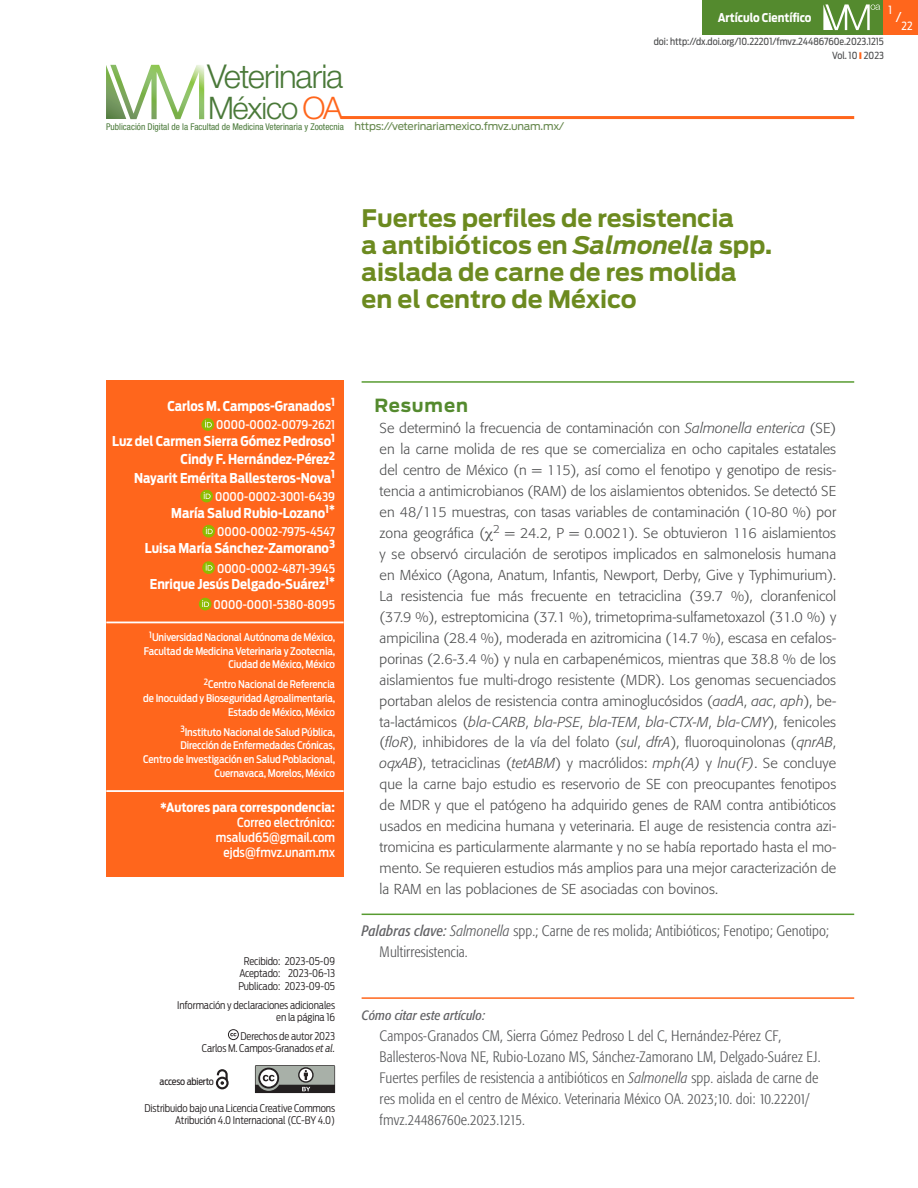
<style>
.page{position:relative;width:918px;height:1188px;background:#fff}
.page>*{position:absolute;margin:0;border:0;box-sizing:border-box;transform-origin:0 0}
.t1{font:300 32.85px "Helvetica Neue LT Std";letter-spacing:-.025em;color:#4a7939}
.t2{font:300 31.05px "Helvetica Neue LT Std";letter-spacing:-.035em;color:#4a7939}
._0_a_título{font:700 24px/27px "Antenna";color:#6c8a1f}
._02_sumario_a_titulo{font:700 18px "Antenna";letter-spacing:.05em;color:#548a2e}
._0_b_keywords{font:300 condensed 15px/21px "Formata";letter-spacing:.005em;color:#57585a}
._02_sumario_b_texto_1{font:300 14.25px/21px "Formata";letter-spacing:.005em;color:#4b4c4d;text-align:justify}
._01_autores_a_nombres{font:700 13.5px "Antenna Cond";color:#fff}
._0_b_keywords-2{font:italic condensed 13.5px "Formata";letter-spacing:.005em;color:#636366}
.t3{font:13.5px "Antenna Cond";color:#fff}
._01_autores_c_correo{font:500 12.75px/15px "Antenna Cond";color:#fff;text-align:right}
._01_autores_c_correo-2{font:700 12.75px "Antenna Cond";color:#fff}
._01_autores_a_nombres-2{font:500 12px "Antenna Cond";color:#fff}
.t4{font:700 12px "Antenna Cond";color:#fff}
.t5{font:11.25px "Antenna Cond";color:#fff}
._01_autores_b_pies{font:500 10.5px/13.6px "Antenna Cond";letter-spacing:-.01em;color:#fff;text-align:right}
._01_autores_b_pies-2{font:300 10.5px/12.5px "Antenna Cond";letter-spacing:-.01em;color:#231f20;text-align:right}
.t6{font:10.5px "Antenna";letter-spacing:-.02em;color:#64864b}
.t7{font:9.75px "Antenna Cond";color:#4b4c4d}
._07_figura_pie{font:9.75px "Antenna Cond";letter-spacing:-.015em;color:#231f20}
.t8{font:condensed 9.3px "Helvetica Neue LT Std";color:#4a7939}
.s1{color:#ff661c}
.s2{font-style:italic}
.s3{font-weight:400;font-style:italic;color:#636366}
</style>
<div class="page">
<hr style="left:341px;top:116px;width:513px;height:3px;background:#ff661c">
<div style="left:702px;top:0;width:185px;height:34px;background:#548a2e"></div>
<svg style="left:823px;top:4px;width:57px;height:26px"></svg>
<svg style="left:106px;top:65px;width:98px;height:54px"></svg>
<div style="left:884px;top:0;width:34px;height:34px;background:#ff661c"></div>
<svg style="left:228px;top:1029px;width:11px;height:11px"></svg>
<svg style="left:216px;top:1069px;width:13px;height:20px"></svg>
<div style="left:144px;top:1066px;width:101px;height:27px;border:1px solid #fff"></div>
<svg style="left:255px;top:1065px;width:80px;height:28px;background:#80827f"></svg>
<hr style="left:362px;top:914px;width:492px;height:1px;background:#589b31">
<hr style="left:362px;top:997px;width:492px;height:2px;background:#ff661c">
<hr style="left:362px;top:381px;width:492px;height:2px;background:#589b31">
<div style="left:106px;top:380px;width:238px;height:497px;background:#ff661c"></div>
<svg style="left:201px;top:418px;width:13px;height:13px"></svg>
<svg style="left:205px;top:420px;width:7px;height:7px"></svg>
<svg style="left:200px;top:490px;width:13px;height:12px"></svg>
<svg style="left:204px;top:492px;width:7px;height:7px"></svg>
<svg style="left:202px;top:525px;width:13px;height:13px"></svg>
<svg style="left:206px;top:527px;width:7px;height:7px"></svg>
<svg style="left:202px;top:561px;width:13px;height:13px"></svg>
<svg style="left:206px;top:564px;width:7px;height:7px"></svg>
<div style="left:199px;top:598px;width:13px;height:12px;background:#8dbb00;border-radius:50%"></div>
<svg style="left:202px;top:600px;width:7px;height:7px"></svg>
<hr style="left:106px;top:622px;width:238px;height:1px;background:#fff">
<hr style="left:106px;top:790px;width:238px;height:2px;background:#fff">
<h1 class="t1" style="left:207px;top:57px;width:138px">Veterinaria</h1>
<h2 class="t2" style="left:208px;top:89px;width:136px">México <span class="s1">OA</span></h2>
<p class="t8" style="left:106px;top:121px;width:239px">Publicación Digital de la Facultad de Medicina Veterinaria y Zootecnia</p>
<p class="t6" style="left:354px;top:120px;width:211px">https://veterinariamexico.fmvz.unam.mx/</p>
<p class="t4" style="left:718px;top:10px;width:95px">Artículo Científico</p>
<p class="t5" style="left:889px;top:3px;width:5px">1</p>
<p class="t3" style="left:896px;top:9px;width:7px">/</p>
<p class="t5" style="left:902px;top:19px;width:13px">22</p>
<p class="t7" style="left:654px;top:36px;width:232px">doi: http://dx.doi.org/10.22201/fmvz.24486760e.2023.1215</p>
<p class="t7" style="left:832px;top:50px;width:53px">Vol. 10 2023</p>
<p class="_0_a_título" style="left:362px;top:205px;width:412px">Fuertes perfiles de resistencia<br>a antibióticos en <span class="s2">Salmonella</span> spp. aislada de carne de res molida en el centro de México</p>
<p class="_01_autores_a_nombres" style="left:167px;top:398px;width:169px">Carlos M. Campos-Granados<sup>1</sup></p>
<p class="_01_autores_a_nombres-2" style="left:216px;top:418px;width:120px">0000-0002-0079-2621</p>
<p class="_01_autores_a_nombres" style="left:112px;top:433px;width:224px">Luz del Carmen Sierra Gómez Pedroso<sup>1</sup></p>
<p class="_01_autores_a_nombres" style="left:181px;top:451px;width:156px">Cindy F. Hernández-Pérez<sup>2</sup></p>
<p class="_01_autores_a_nombres" style="left:134px;top:470px;width:203px">Nayarit Emérita Ballesteros-Nova<sup>1</sup></p>
<p class="_01_autores_a_nombres-2" style="left:215px;top:489px;width:121px">0000-0002-3001-6439</p>
<p class="_01_autores_a_nombres" style="left:171px;top:505px;width:165px">María Salud Rubio-Lozano<sup>1*</sup></p>
<p class="_01_autores_a_nombres-2" style="left:217px;top:525px;width:119px">0000-0002-7975-4547</p>
<p class="_01_autores_a_nombres" style="left:145px;top:540px;width:192px">Luisa María Sánchez-Zamorano<sup>3</sup></p>
<p class="_01_autores_a_nombres-2" style="left:217px;top:561px;width:120px">0000-0002-4871-3945</p>
<p class="_01_autores_a_nombres" style="left:150px;top:576px;width:187px">Enrique Jesús Delgado-Suárez<sup>1*</sup></p>
<p class="_01_autores_a_nombres-2" style="left:214px;top:597px;width:123px">0000-0001-5380-8095</p>
<p class="_01_autores_b_pies" style="left:144px;top:631px;width:193px"><sup>1</sup>Universidad Nacional Autónoma de México,<br>Facultad de Medicina Veterinaria y Zootecnia,<br>Ciudad de México, México</p>
<p class="_01_autores_b_pies" style="left:143px;top:678px;width:193px"><sup>2</sup>Centro Nacional de Referencia<br>de Inocuidad y Bioseguridad Agroalimentaria,<br>Estado de México, México</p>
<p class="_01_autores_b_pies" style="left:143px;top:725px;width:193px"><sup>3</sup>Instituto Nacional de Salud Pública, Dirección de Enfermedades Crónicas,<br>Centro de Investigación en Salud Poblacional, Cuernavaca, Morelos, México</p>
<p class="_01_autores_c_correo-2" style="left:160px;top:800px;width:176px">*Autores para correspondencia:</p>
<p class="_01_autores_c_correo" style="left:216px;top:815px;width:121px">Correo electrónico: msalud65@gmail.com</p>
<p class="_01_autores_c_correo" style="left:224px;top:845px;width:113px">ejds@fmvz.unam.mx</p>
<p class="_01_autores_b_pies-2" style="left:244px;top:955px;width:93px">Recibido: 2023-05-09</p>
<p class="_01_autores_b_pies-2" style="left:239px;top:967px;width:97px">Aceptado: 2023-06-13</p>
<p class="_01_autores_b_pies-2" style="left:238px;top:980px;width:98px">Publicado: 2023-09-05</p>
<p class="_01_autores_b_pies-2" style="left:177px;top:999px;width:159px">Información y declaraciones adicionales en la página 16</p>
<p class="_01_autores_b_pies-2" style="left:202px;top:1030px;width:135px">Derechos de autor 2023<br>Carlos M. Campos-Granados <span class="s2">et al.</span></p>
<p class="_07_figura_pie" style="left:160px;top:1076px;width:56px">acceso abierto</p>
<p class="_01_autores_b_pies-2" style="left:145px;top:1102px;width:192px">Distribuido bajo una Licencia Creative Commons<br>Atribución 4.0 Internacional (CC-BY 4.0)</p>
<p class="_02_sumario_a_titulo" style="left:374px;top:395px;width:95px">Resumen</p>
<p class="_02_sumario_b_texto_1" style="left:380px;top:418px;width:458px">Se determinó la frecuencia de contaminación con <span class="s2">Salmonella enterica</span> (SE) en la carne molida de res que se comercializa en ocho capitales estatales del centro de México (n = 115), así como el fenotipo y genotipo de resis&shy;tencia a antimicrobianos (RAM) de los aislamientos obtenidos. Se detectó SE en 48/115 muestras, con tasas variables de contaminación (10-80 %) por zona geográfica ( <sup>2</sup> = 24.2, P = 0.0021). Se obtuvieron 116 aislamientos y se observó circulación de serotipos implicados en salmonelosis humana en México (Agona, Anatum, Infantis, Newport, Derby, Give y Typhimurium).<br>La resistencia fue más frecuente en tetraciclina (39.7 %), cloranfenicol (37.9 %), estreptomicina (37.1 %), trimetoprima-sulfametoxazol (31.0 %) y ampicilina (28.4 %), moderada en azitromicina (14.7 %), escasa en cefalos&shy;porinas (2.6-3.4 %) y nula en carbapenémicos, mientras que 38.8 % de los aislamientos fue multi-drogo resistente (MDR). Los genomas secuenciados portaban alelos de resistencia contra aminoglucósidos (<span class="s2">aadA</span>, <span class="s2">aac</span>, <span class="s2">aph</span>), be&shy;ta-lactámicos (<span class="s2">bla-CARB</span>, <span class="s2">bla-PSE</span>, <span class="s2">bla-TEM</span>, <span class="s2">bla-CTX-M</span>, <span class="s2">bla-CMY</span>), fenicoles (<span class="s2">floR</span>), inhibidores de la vía del folato (<span class="s2">sul</span>, <span class="s2">dfrA</span>), fluoroquinolonas (<span class="s2">qnrAB</span>, <span class="s2">oqxAB</span>), tetraciclinas (<span class="s2">tetABM</span>) y macrólidos: <span class="s2">mph(A)</span> y <span class="s2">lnu(F)</span>. Se concluye que la carne bajo estudio es reservorio de SE con preocupantes fenotipos de MDR y que el patógeno ha adquirido genes de RAM contra antibióticos usados en medicina humana y veterinaria. El auge de resistencia contra azi&shy;tromicina es particularmente alarmante y no se había reportado hasta el mo&shy;mento. Se requieren estudios más amplios para una mejor caracterización de la RAM en las poblaciones de SE asociadas con bovinos.</p>
<p class="_0_b_keywords" style="left:380px;top:920px;width:451px;text-indent:-18px"><span class="s3">Palabras clave:</span> <span class="s2">Salmonella</span> spp.; Carne de res molida; Antibióticos; Fenotipo; Genotipo;<br>Multirresistencia.</p>
<p class="_0_b_keywords-2" style="left:362px;top:1007px;width:125px">Cómo citar este artículo:</p>
<p class="_0_b_keywords" style="left:380px;top:1025px;width:442px">Campos-Granados CM, Sierra Gómez Pedroso L del C, Hernández-Pérez CF, Ballesteros-Nova NE, Rubio-Lozano MS, Sánchez-Zamorano LM, Delgado-Suárez EJ.<br>Fuertes perfiles de resistencia a antibióticos en <span class="s2">Salmonella</span> spp. aislada de carne de res molida en el centro de México. Veterinaria México OA. 2023;10. doi: 10.22201/ fmvz.24486760e.2023.1215.</p>
</div>
